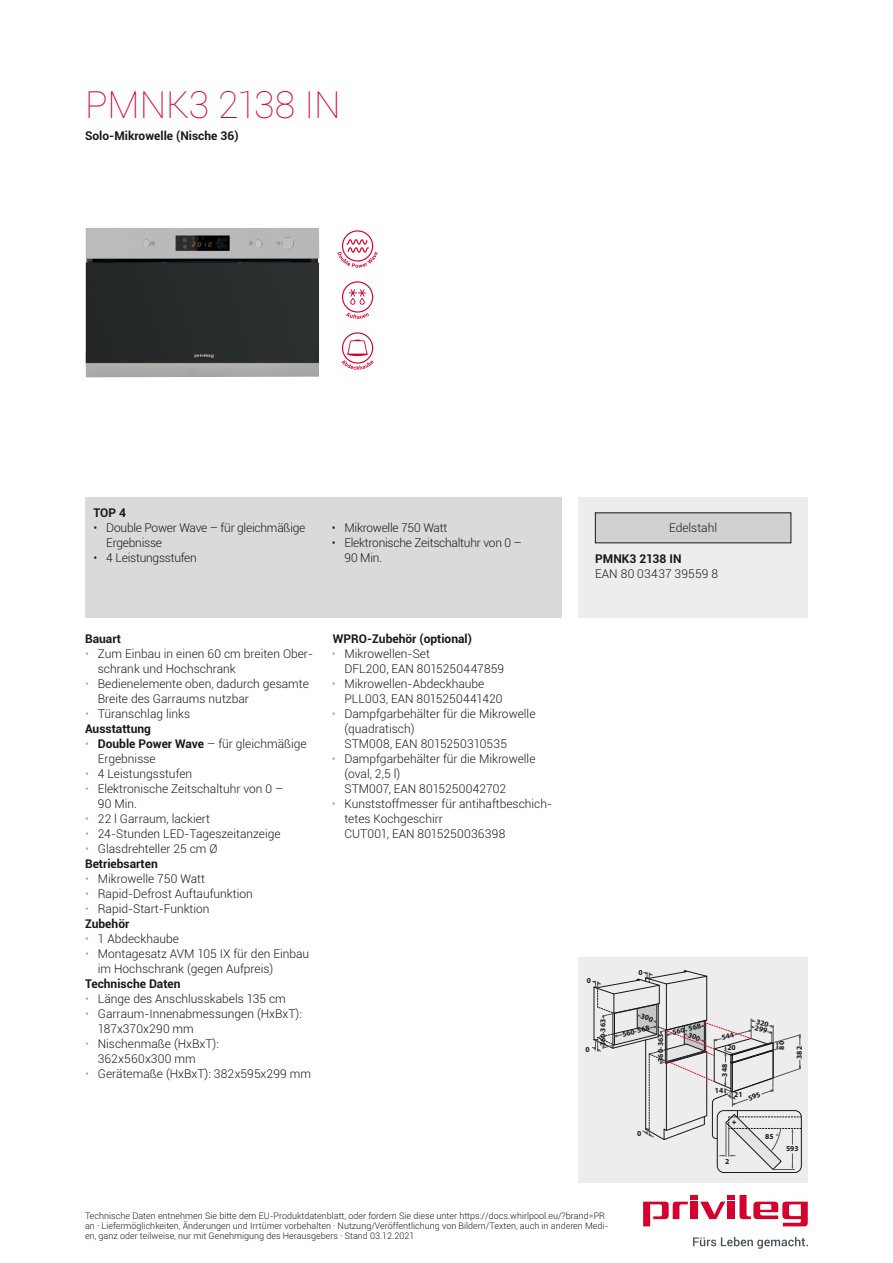
<style>
.page{position:relative;width:893px;height:1263px;background:#fff}
.page>*{position:absolute;margin:0;border:0;box-sizing:border-box;transform-origin:0 0}
.t1{font:100 37.5px "Roboto";color:#d6002d}
.t2{font:300 12px/15px "Roboto";color:#1a171c}
.t3{font:300 12px/15px "Roboto";letter-spacing:-.02em;color:#1a171c}
.t4{font:700 12px "Roboto";color:#1a171c}
.t5{font:300 9px/9.8px "Roboto";color:#1a171c}
.t6{font:700 7.65px/6.3px "Myriad Pro";color:#1a171c}
.s1{color:#a7a9ab}
.s2{font-weight:700}
.s3{font-family:"Times New Roman";font-weight:400}
</style>
<div class="page">
<svg style="left:643px;top:1195px;width:165px;height:31px"></svg>
<div style="left:728px;top:1201px;width:7px;height:18px;background:#d6002d"></div>
<div style="left:691px;top:1201px;width:7px;height:18px;background:#d6002d"></div>
<svg style="left:693px;top:1237px;width:115px;height:12px"></svg>
<img style="left:85px;top:228px;width:234px;height:149px">
<svg style="left:337px;top:230px;width:41px;height:38px"></svg>
<svg style="left:342px;top:281px;width:32px;height:38px"></svg>
<svg style="left:341px;top:332px;width:33px;height:38px"></svg>
<div style="left:85px;top:498px;width:476px;height:120px;background:#d9dadb"></div>
<div style="left:578px;top:498px;width:230px;height:120px;background:#ededee"></div>
<div style="left:595px;top:513px;width:196px;height:30px;background:#d0d1d2"></div>
<div style="left:578px;top:958px;width:230px;height:225px;background:#ededee"></div>
<div style="left:717px;top:1110px;width:84px;height:62px;border:1px solid #1a171c;border-radius:7px"></div>
<svg style="left:592px;top:970px;width:209px;height:200px"></svg>
<h1 class="t1" style="left:85px;top:78px;width:257px">PMNK3 2138 IN</h1>
<p class="t4" style="left:85px;top:128px;width:155px">Solo-Mikrowelle (Nische 36)</p>
<p class="t4" style="left:94px;top:505px;width:34px">TOP 4</p>
<p class="t3" style="left:106px;top:520px;width:201px;text-indent:-13px">• Double Power Wave – für gleichmäßige<br>Ergebnisse</p>
<p class="t3" style="left:94px;top:550px;width:105px">• 4 Leistungsstufen</p>
<p class="t3" style="left:332px;top:520px;width:117px">• Mikrowelle 750 Watt</p>
<p class="t3" style="left:344px;top:535px;width:179px;text-indent:-13px">• Elektronische Zeitschaltuhr von 0 –<br>90 Min.</p>
<p class="t2" style="left:669px;top:520px;width:49px">Edelstahl</p>
<p class="t4" style="left:595px;top:550px;width:88px">PMNK3 2138 IN</p>
<p class="t2" style="left:595px;top:565px;width:124px">EAN 80 03437 39559 8</p>
<p class="t4" style="left:85px;top:630px;width:37px">Bauart</p>
<p class="t2" style="left:98px;top:646px;width:217px;text-indent:-13px"><span class="s1">•</span> Zum Einbau in einen 60 cm breiten Ober&shy;schrank und Hochschrank</p>
<p class="t2" style="left:98px;top:676px;width:213px;text-indent:-13px"><span class="s1">•</span> Bedienelemente oben, dadurch gesamte<br>Breite des Garraums nutzbar</p>
<p class="t2" style="left:85px;top:706px;width:107px"><span class="s1">•</span> Türanschlag links<br><span class="s2">Ausstattung</span></p>
<p class="t2" style="left:98px;top:736px;width:210px;text-indent:-13px"><span class="s1">•</span> <span class="s2">Double Power Wave</span> – für gleichmäßige<br>Ergebnisse</p>
<p class="t2" style="left:85px;top:766px;width:109px"><span class="s1">•</span> 4 Leistungsstufen</p>
<p class="t2" style="left:98px;top:781px;width:187px;text-indent:-13px"><span class="s1">•</span> Elektronische Zeitschaltuhr von 0 –<br>90 Min.</p>
<p class="t2" style="left:85px;top:811px;width:126px"><span class="s1">•</span> 22 l Garraum, lackiert</p>
<p class="t2" style="left:85px;top:826px;width:197px"><span class="s1">•</span> 24-Stunden LED-Tageszeitanzeige</p>
<p class="t2" style="left:85px;top:841px;width:134px"><span class="s1">•</span> Glasdrehteller 25 cm Ø<br><span class="s2">Betriebsarten</span></p>
<p class="t2" style="left:85px;top:871px;width:121px"><span class="s1">•</span> Mikrowelle 750 Watt</p>
<p class="t2" style="left:85px;top:886px;width:169px"><span class="s1">•</span> Rapid-Defrost Auftaufunktion</p>
<p class="t2" style="left:85px;top:901px;width:126px"><span class="s1">•</span> Rapid-Start-Funktion<br><span class="s2">Zubehör</span></p>
<p class="t2" style="left:85px;top:931px;width:95px"><span class="s1">•</span> 1 Abdeckhaube</p>
<p class="t2" style="left:98px;top:946px;width:213px;text-indent:-13px"><span class="s1">•</span> Montagesatz AVM 105 IX für den Einbau im Hochschrank (gegen Aufpreis)</p>
<p class="t4" style="left:85px;top:975px;width:97px">Technische Daten</p>
<p class="t2" style="left:85px;top:991px;width:202px"><span class="s1">•</span> Länge des Anschlusskabels 135 cm</p>
<p class="t2" style="left:98px;top:1006px;width:206px;text-indent:-13px"><span class="s1">•</span> Garraum-Innenabmessungen (HxBxT):<br>187x370x290 mm</p>
<p class="t2" style="left:98px;top:1036px;width:123px;text-indent:-13px"><span class="s1">•</span> Nischenmaße (HxBxT):<br>362x560x300 mm</p>
<p class="t2" style="left:85px;top:1066px;width:228px"><span class="s1">•</span> Gerätemaße (HxBxT): 382x595x299 mm</p>
<p class="t4" style="left:333px;top:630px;width:141px">WPRO-Zubehör (optional)</p>
<p class="t2" style="left:344px;top:646px;width:161px;text-indent:-13px"><span class="s1">•</span> Mikrowellen-Set<br>DFL200, EAN 8015250447859</p>
<p class="t2" style="left:344px;top:676px;width:160px;text-indent:-13px"><span class="s1">•</span> Mikrowellen-Abdeckhaube<br>PLL003, EAN 8015250441420</p>
<p class="t2" style="left:344px;top:706px;width:193px;text-indent:-13px"><span class="s1">•</span> Dampfgarbehälter für die Mikrowelle (quadratisch)<br>STM008, EAN 8015250310535</p>
<p class="t2" style="left:344px;top:751px;width:193px;text-indent:-13px"><span class="s1">•</span> Dampfgarbehälter für die Mikrowelle (oval, 2,5 l)<br>STM007, EAN 8015250042702</p>
<p class="t2" style="left:344px;top:796px;width:209px;text-indent:-13px"><span class="s1">•</span> Kunststoffmesser für antihaftbeschich&shy;tetes Kochgeschirr<br>CUT001, EAN 8015250036398</p>
<p class="t6" style="left:587px;top:977px;width:6px">0</p>
<p class="t6" style="left:585px;top:1046px;width:6px">0</p>
<p class="t6" style="left:599px;top:1046px;width:29px;rotate:-90deg">360 363</p>
<p class="t6" style="left:599px;top:1034px;width:4px;rotate:-90deg">-</p>
<p class="t6" style="left:639px;top:968px;width:6px">0</p>
<p class="t6" style="left:622px;top:1031px;width:29px;rotate:-14deg">560-568</p>
<p class="t6" style="left:657px;top:1062px;width:30px;rotate:-90deg">360-363</p>
<p class="t6" style="left:672px;top:1030px;width:31px;rotate:-14deg">560- 568</p>
<p class="t6" style="left:637px;top:1130px;width:6px">0</p>
<p class="t6" style="left:727px;top:1044px;width:10px">20</p>
<p class="t6" style="left:721px;top:1077px;width:14px;rotate:-90deg">348</p>
<p class="t6" style="left:715px;top:1087px;width:10px">14</p>
<p class="t6" style="left:734px;top:1091px;width:10px">21</p>
<p class="t6" style="left:757px;top:1018px;width:14px;rotate:15deg">320<br>299</p>
<p class="t6" style="left:778px;top:1049px;width:10px;rotate:-90deg">80</p>
<p class="t6" style="left:796px;top:1059px;width:14px;rotate:-90deg">382</p>
<p class="t6" style="left:725px;top:1158px;width:6px">2</p>
<p class="t6" style="left:765px;top:1133px;width:15px">85 <span class="s3">¡</span></p>
<p class="t6" style="left:786px;top:1145px;width:14px">593</p>
<p class="t5" style="left:85px;top:1211px;width:525px">Technische Daten entnehmen Sie bitte dem EU-Produktdatenblatt, oder fordern Sie diese unter https://docs.whirlpool.eu/?brand=PR an · Liefermöglichkeiten, Änderungen und Irrtümer vorbehalten · Nutzung/Veröffentlichung von Bildern/Texten, auch in anderen Medi&shy;en, ganz oder teilweise, nur mit Genehmigung des Herausgebers · Stand 03.12.2021</p>
</div>
